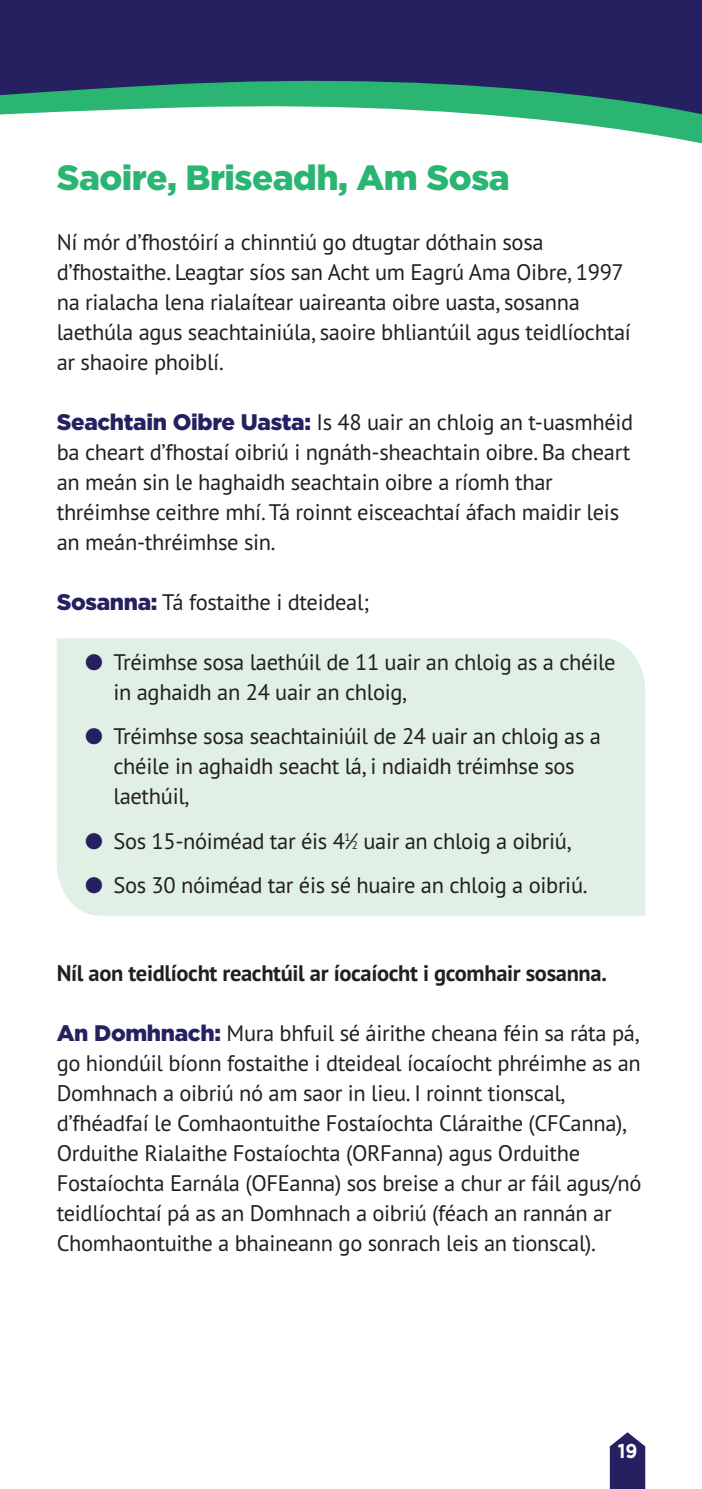
<style>
.page{position:relative;width:702px;height:1489px;background:#fff}
.page>*{position:absolute;margin:0;border:0;box-sizing:border-box;transform-origin:0 0}
.t1{font:900 35px "Gotham";letter-spacing:-.015em;color:#2bb572}
.t2{font:22.5px/30px "PT Sans";letter-spacing:-.015em;color:#231f20}
.t3{font:700 22.5px "PT Sans";letter-spacing:-.015em;color:#231f20}
.t4{font:700 20px "Gotham";color:#fff;scale:.9 1}
.s1{font-family:"Gotham";font-weight:900;color:#252161}
.s2{color:#252161}
.s3{font-size:11.25px}
</style>
<div class="page">
<div style="left:57px;top:638px;width:588px;height:277px;background:#e0f0e4"></div>
<svg style="left:609px;top:1432px;width:36px;height:56px;background:#454278"></svg>
<div style="left:0;top:0;width:702px;height:151px;background:#252161"></div>
<svg style="left:0;top:80px;width:594px;height:17px;fill:#2bb572"></svg>
<svg style="left:0;top:97px;width:702px;height:54px;background:#b9e3d0"></svg>
<h1 class="t1" style="left:57px;top:164px;width:454px">Saoire, Briseadh, Am Sosa</h1>
<p class="t2" style="left:57px;top:229px;width:575px">Ní mór d’fhostóirí a chinntiú go dtugtar dóthain sosa d’fhostaithe. Leagtar síos san Acht um Eagrú Ama Oibre, 1997 na rialacha lena rialaítear uaireanta oibre uasta, sosanna laethúla agus seachtainiúla, saoire bhliantúil agus teidlíochtaí ar shaoire phoiblí.</p>
<p class="t2" style="left:57px;top:409px;width:578px"><span class="s1">Seachtain Oibre Uasta:</span> Is 48 uair an chloig an t-uasmhéid ba cheart d’fhostaí oibriú i ngnáth-sheachtain oibre. Ba cheart an meán sin le haghaidh seachtain oibre a ríomh thar thréimhse ceithre mhí. Tá roinnt eisceachtaí áfach maidir leis an meán-thréimhse sin.</p>
<p class="t2" style="left:57px;top:589px;width:314px"><span class="s1">Sosanna:</span> Tá fostaithe i dteideal;</p>
<p class="t2" style="left:113px;top:649px;width:503px;text-indent:-28px"><span class="s2">●</span> Tréimhse sosa laethúil de 11 uair an chloig as a chéile in aghaidh an 24 uair an chloig,</p>
<p class="t2" style="left:113px;top:723px;width:489px;text-indent:-28px"><span class="s2">●</span> Tréimhse sosa seachtainiúil de 24 uair an chloig as a chéile in aghaidh seacht lá, i ndiaidh tréimhse sos laethúil,</p>
<p class="t2" style="left:85px;top:828px;width:488px"><span class="s2">●</span> Sos 15-nóiméad tar éis 4<sup>1</sup>⁄<span class="s3">2</span> uair an chloig a oibriú,</p>
<p class="t2" style="left:85px;top:872px;width:504px"><span class="s2">●</span> Sos 30 nóiméad tar éis sé huaire an chloig a oibriú.</p>
<p class="t3" style="left:57px;top:965px;width:551px">Níl aon teidlíocht reachtúil ar íocaíocht i gcomhair sosanna.</p>
<p class="t2" style="left:57px;top:1020px;width:586px"><span class="s1">An Domhnach:</span> Mura bhfuil sé áirithe cheana féin sa ráta pá, go hiondúil bíonn fostaithe i dteideal íocaíocht phréimhe as an Domhnach a oibriú nó am saor in lieu. I roinnt tionscal, d’fhéadfaí le Comhaontuithe Fostaíochta Cláraithe (CFCanna), Orduithe Rialaithe Fostaíochta (ORFanna) agus Orduithe Fostaíochta Earnála (OFEanna) sos breise a chur ar fáil agus/nó teidlíochtaí pá as an Domhnach a oibriú (féach an rannán ar Chomhaontuithe a bhaineann go sonrach leis an tionscal).</p>
<p class="t4" style="left:617px;top:1443px;width:23px">19</p>
</div>
